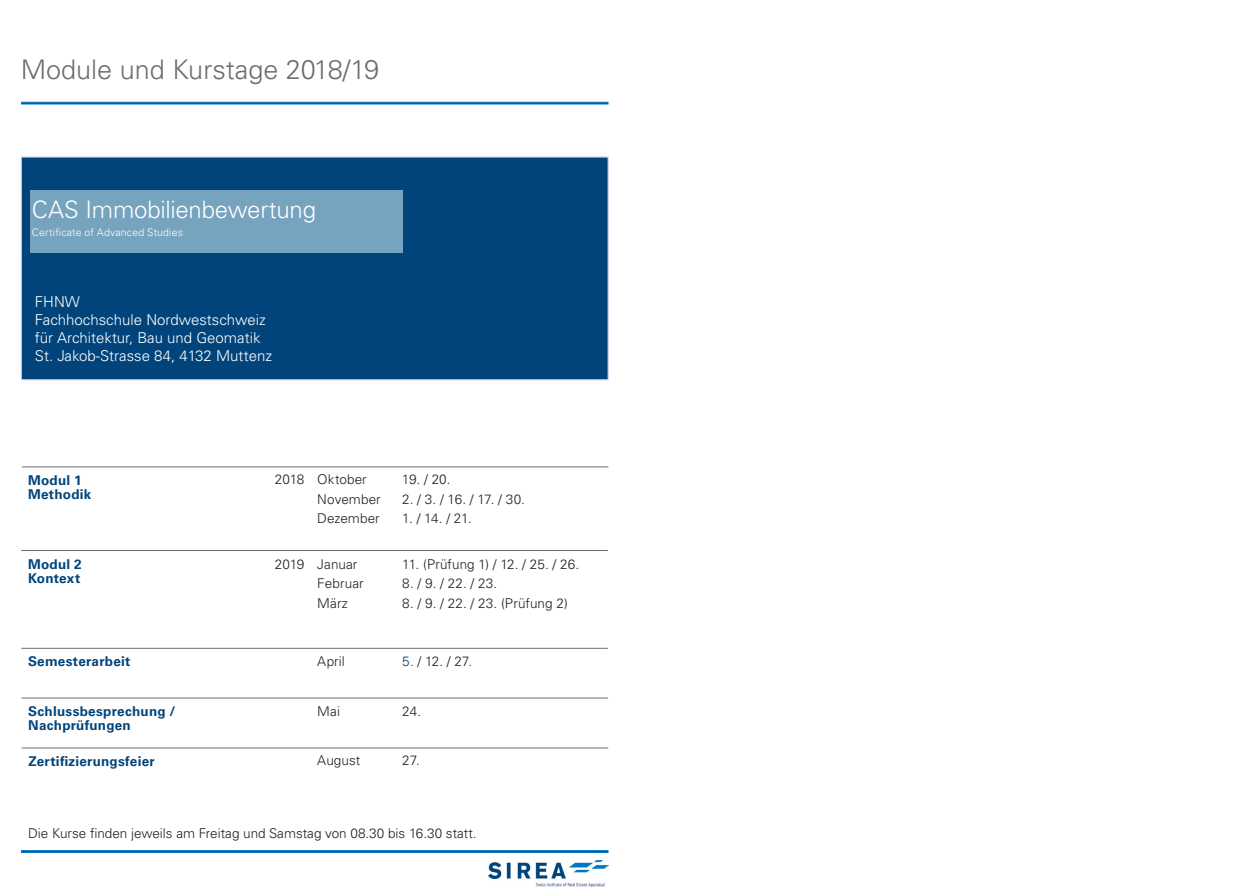
<style>
.page{position:relative;width:1259px;height:893px;background:#fff}
.page>*{position:absolute;margin:0;border:0;box-sizing:border-box;transform-origin:0 0}
.t1{font:300 27px "Univers LT Pro 45";color:#6c6d70}
.t2{font:300 24px "Univers LT Pro 45";letter-spacing:-.01em;color:#fff}
.t3{font:300 15px/18px "Univers LT Pro 45";color:#fff}
.t4{font:300 13.5px "Univers LT Pro 45";color:#231f20}
.t5{font:700 13.5px/14.2px "Univers LT Pro 65";letter-spacing:.02em;color:#00447b}
.t6{font:300 13.5px "Univers LT Pro 45";color:#231f20;scale:.95 1}
.t7{font:300 10.5px "Univers LT Pro 45";letter-spacing:.015em;color:#fff}
.s1{color:#00447b}
</style>
<div class="page">
<hr style="left:21px;top:550px;width:587px;height:1px;background:#6c6d70">
<hr style="left:21px;top:648px;width:587px;height:1px;background:#6c6d70">
<hr style="left:22px;top:467px;width:586px;height:1px;background:#6c6d70">
<div style="left:21px;top:102px;width:587px;height:2px;background:#00447b;border:1px solid #0079c2"></div>
<div style="left:21px;top:850px;width:587px;height:3px;background:#00447b;border:1px solid #0079c2"></div>
<hr style="left:21px;top:698px;width:587px;height:1px;background:#6c6d70">
<hr style="left:22px;top:748px;width:586px;height:1px;background:#6c6d70">
<div style="left:21px;top:157px;width:587px;height:223px;background:#00447b;border:1px solid #b8c4dc"></div>
<div style="left:30px;top:190px;width:372px;height:63px;background:#76a3be"></div>
<img style="left:488px;top:860px;width:120px;height:27px">
<p class="t1" style="left:21px;top:52px;width:360px">Module und Kurstage 2018/19</p>
<p class="t2" style="left:32px;top:194px;width:286px">CAS Immobilienbewertung</p>
<p class="t7" style="left:32px;top:226px;width:153px">Certificate of Advanced Studies</p>
<p class="t3" style="left:35px;top:292px;width:232px">FHNW<br>Fachhochschule Nordwestschweiz</p>
<p class="t3" style="left:35px;top:328px;width:227px">für Architektur, Bau und Geomatik</p>
<p class="t3" style="left:35px;top:346px;width:239px">St. Jakob-Strasse 84, 4132 Muttenz</p>
<p class="t5" style="left:28px;top:472px;width:65px">Modul 1<br>Methodik</p>
<p class="t5" style="left:28px;top:556px;width:55px">Modul 2<br>Kontext</p>
<p class="t4" style="left:275px;top:471px;width:93px">2018 Oktober</p>
<p class="t6" style="left:402px;top:471px;width:52px">19. / 20.</p>
<p class="t4" style="left:317px;top:490px;width:65px">November</p>
<p class="t4" style="left:402px;top:490px;width:124px">2. / 3. / 16. / 17. / 30.</p>
<p class="t4" style="left:317px;top:510px;width:64px">Dezember</p>
<p class="t4" style="left:402px;top:510px;width:71px">1. / 14. / 21.</p>
<p class="t4" style="left:275px;top:555px;width:84px">2019 Januar</p>
<p class="t4" style="left:402px;top:555px;width:178px">11. (Prüfung 1) / 12. / 25. / 26.</p>
<p class="t4" style="left:317px;top:574px;width:48px">Februar</p>
<p class="t4" style="left:402px;top:574px;width:96px">8. / 9. / 22. / 23.</p>
<p class="t4" style="left:317px;top:594px;width:32px">März</p>
<p class="t4" style="left:402px;top:594px;width:167px">8. / 9. / 22. / 23. (Prüfung 2)</p>
<p class="t5" style="left:28px;top:654px;width:104px">Semesterarbeit</p>
<p class="t4" style="left:317px;top:653px;width:29px">April</p>
<p class="t4" style="left:402px;top:653px;width:71px"><span class="s1">5.</span> / 12. / 27.</p>
<p class="t5" style="left:28px;top:703px;width:149px">Schlussbesprechung /</p>
<p class="t5" style="left:28px;top:717px;width:104px">Nachprüfungen</p>
<p class="t4" style="left:317px;top:703px;width:24px">Mai</p>
<p class="t4" style="left:402px;top:703px;width:20px">24.</p>
<p class="t5" style="left:28px;top:753px;width:128px">Zertifizierungsfeier</p>
<p class="t4" style="left:317px;top:752px;width:45px">August</p>
<p class="t4" style="left:402px;top:752px;width:19px">27.</p>
<p class="t4" style="left:28px;top:824px;width:450px">Die Kurse finden jeweils am Freitag und Samstag von 08.30 bis 16.30 statt.</p>
</div>
